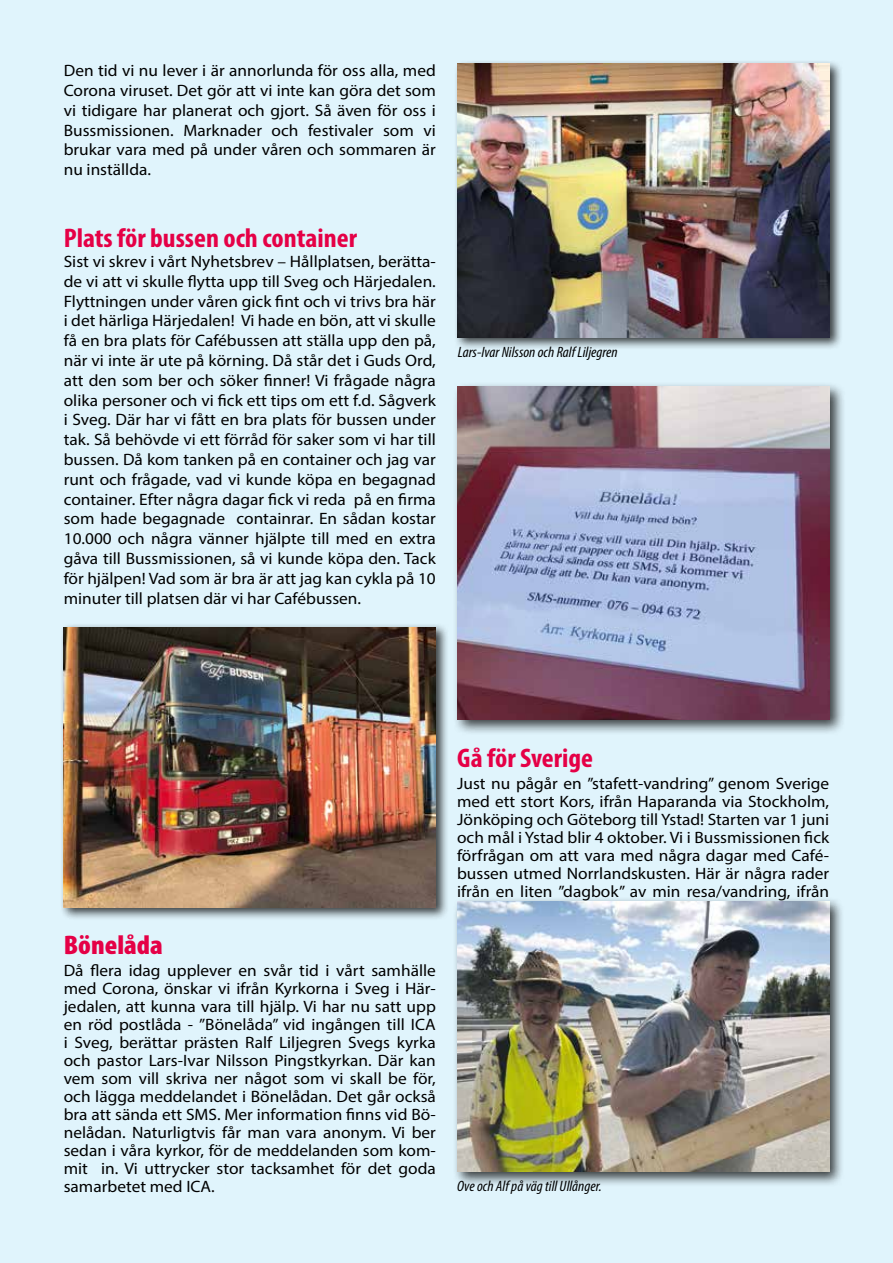
<style>
.page{position:relative;width:893px;height:1263px;background:#e0f4fc}
.page>*{position:absolute;margin:0;border:0;box-sizing:border-box;transform-origin:0 0}
.t1{font:700 condensed 27px "Myriad Pro";color:#e50046;scale:1.05 1}
.t2{font:900 condensed 27px "Myriad Pro";color:#e50046;scale:1.05 1}
.t3{font:16.5px/19.8px "Myriad Pro";color:#000;text-align:justify;scale:1.05 1}
.t4{font:italic condensed 15px "Myriad Pro";color:#000;scale:1.05 1}
</style>
<div class="page">
<div style="left:454px;top:60px;width:389px;height:290px;background:#000;opacity:.75"></div>
<img style="left:458px;top:64px;width:372px;height:273px">
<div style="left:453px;top:382px;width:393px;height:354px;background:#000;opacity:.75"></div>
<img style="left:458px;top:387px;width:372px;height:332px">
<div style="left:60px;top:623px;width:389px;height:298px;background:#000;opacity:.75"></div>
<img style="left:64px;top:627px;width:372px;height:281px">
<div style="left:452px;top:896px;width:392px;height:291px;background:#000;opacity:.75"></div>
<img style="left:457px;top:901px;width:372px;height:270px">
<p class="t3" style="left:64px;top:60px;width:356px">Den tid vi nu lever i är annorlunda för oss alla, med Corona viruset. Det gör att vi inte kan göra det som vi tidigare har planerat och gjort. Så även för oss i Bussmissionen. Marknader och festivaler som vi brukar vara med på under våren och sommaren är nu inställda.</p>
<h1 class="t1" style="left:64px;top:221px;width:281px">Plats för bussen och container</h1>
<p class="t3" style="left:64px;top:251px;width:356px">Sist vi skrev i vårt Nyhetsbrev – Hållplatsen, berätta&shy;de vi att vi skulle flytta upp till Sveg och Härjedalen.<br>Flyttningen under våren gick fint och vi trivs bra här i det härliga Härjedalen! Vi hade en bön, att vi skulle få en bra plats för Cafébussen att ställa upp den på, när vi inte är ute på körning. Då står det i Guds Ord, att den som ber och söker finner! Vi frågade några olika personer och vi fick ett tips om ett f.d. Sågverk i Sveg. Där har vi fått en bra plats för bussen under tak. Så behövde vi ett förråd för saker som vi har till bussen. Då kom tanken på en container och jag var runt och frågade, vad vi kunde köpa en begagnad container. Efter några dagar fick vi reda på en firma som hade begagnade containrar. En sådan kostar 10.000 och några vänner hjälpte till med en extra gåva till Bussmissionen, så vi kunde köpa den. Tack för hjälpen! Vad som är bra är att jag kan cykla på 10 minuter till platsen där vi har Cafébussen.</p>
<p class="t4" style="left:458px;top:343px;width:154px">Lars-Ivar Nilsson och Ralf Liljegren</p>
<h1 class="t2" style="left:64px;top:930px;width:96px">Bönelåda</h1>
<p class="t3" style="left:64px;top:961px;width:356px;line-height:18px">Då flera idag upplever en svår tid i vårt samhälle med Corona, önskar vi ifrån Kyrkorna i Sveg i Här&shy;jedalen, att kunna vara till hjälp. Vi har nu satt upp en röd postlåda - ”Bönelåda” vid ingången till ICA i Sveg, berättar prästen Ralf Liljegren Svegs kyrka och pastor Lars-Ivar Nilsson Pingstkyrkan. Där kan vem som vill skriva ner något som vi skall be för, och lägga meddelandet i Bönelådan. Det går också bra att sända ett SMS. Mer information finns vid Bö&shy;nelådan. Naturligtvis får man vara anonym. Vi ber sedan i våra kyrkor, för de meddelanden som kom&shy;mit in. Vi uttrycker stor tacksamhet för det goda samarbetet med ICA.</p>
<h1 class="t1" style="left:457px;top:741px;width:131px">Gå för Sverige</h1>
<p class="t3" style="left:457px;top:774px;width:356px;line-height:18px">Just nu pågår en ”stafett-vandring” genom Sverige med ett stort Kors, ifrån Haparanda via Stockholm, Jönköping och Göteborg till Ystad! Starten var 1 juni och mål i Ystad blir 4 oktober. Vi i Bussmissionen fick förfrågan om att vara med några dagar med Café&shy;bussen utmed Norrlandskusten. Här är några rader ifrån en liten ”dagbok” av min resa/vandring, ifrån</p>
<p class="t4" style="left:457px;top:1177px;width:139px">Ove och Alf på väg till Ullånger.</p>
</div>
